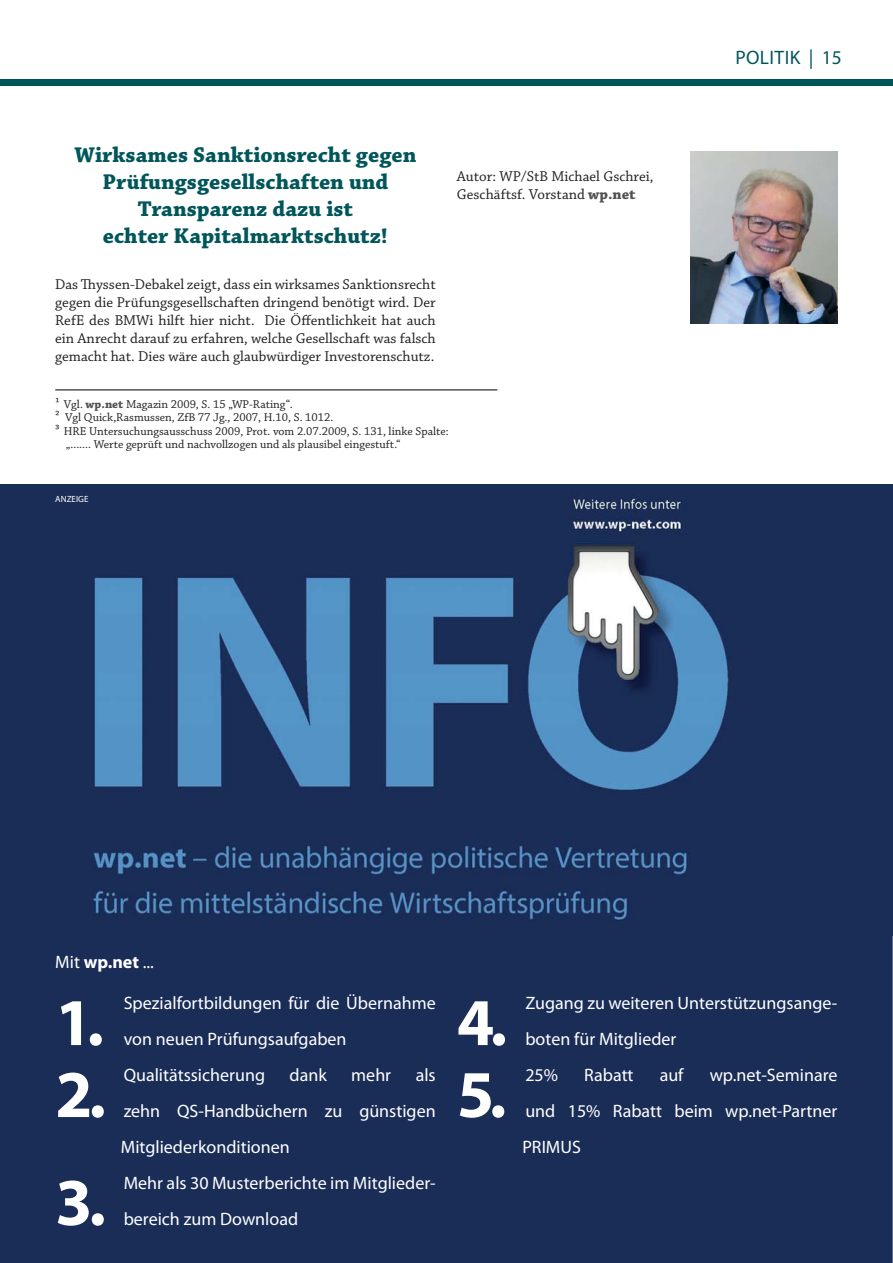
<style>
.page{position:relative;width:893px;height:1263px;background:#fff}
.page>*{position:absolute;margin:0;border:0;box-sizing:border-box;transform-origin:0 0}
.t1{font:700 67.35px "Myriad Pro";color:#fff}
.t2{font:700 22.5px/27px "Chaparral Pro";color:#00565a;text-align:center}
.t3{font:19.5px "Myriad Pro";letter-spacing:.02em;color:#00565a}
.t4{font:18px/36px "Myriad Pro";color:#fff}
.t5{font:15px/18px "Chaparral Pro";color:#231f20}
.t6{font:12px "Chaparral Pro";color:#231f20}
.t7{font:9px "Myriad Pro";color:#fff}
.s1{font-size:13.5px}
.s2{font-weight:700;color:#515153}
.s3{font-weight:700}
</style>
<div class="page">
<div style="left:0;top:860px;width:893px;height:403px;background:#1a2d57"></div>
<img style="left:690px;top:151px;width:147px;height:172px">
<hr style="left:55px;top:389px;width:442px;height:2px;background:#515153">
<img style="left:1px;top:485px;width:892px;height:450px">
<div style="left:0;top:79px;width:893px;height:6px;background:#00565a"></div>
<p class="t2" style="left:74px;top:143px;width:343px">Wirksames Sanktionsrecht gegen<br>Prüfungsgesellschaften und<br>Transparenz dazu ist<br>echter Kapitalmarktschutz!</p>
<p class="t5" style="left:55px;top:277px;width:382px;text-align:justify">Das Thyssen-Debakel zeigt, dass ein wirksames Sanktionsrecht gegen die Prüfungsgesellschaften dringend benötigt wird. Der RefE des BMWi hilft hier nicht. Die Öffentlichkeit hat auch ein Anrecht darauf zu erfahren, welche Gesellschaft was falsch gemacht hat. Dies wäre auch glaubwürdiger Investorenschutz.</p>
<p class="t6" style="left:55px;top:399px;width:239px"><span class="s1">¹</span> Vgl. <span class="s2">wp.net</span> Magazin 2009, S. 15 „WP-Rating“.</p>
<p class="t6" style="left:55px;top:413px;width:280px"><span class="s1">²</span> Vgl Quick,Rasmussen, ZfB 77 Jg., 2007, H.10, S. 1012.</p>
<p class="t6" style="left:55px;top:426px;width:395px"><span class="s1">³</span> HRE Untersuchungsausschuss 2009, Prot. vom 2.07.2009, S. 131, linke Spalte:</p>
<p class="t6" style="left:66px;top:440px;width:336px">„....... Werte geprüft und nachvollzogen und als plausibel eingestuft.“</p>
<p class="t5" style="left:457px;top:169px;width:198px">Autor: WP/StB Michael Gschrei,<br>Geschäftsf. Vorstand <span class="s2">wp.net</span></p>
<p class="t7" style="left:55px;top:496px;width:35px">ANZEIGE</p>
<p class="t3" style="left:735px;top:50px;width:108px">POLITIK | 15</p>
<p class="t4" style="left:55px;top:945px;width:100px">Mit <span class="s3">wp.net</span> ...</p>
<h1 class="t1" style="left:55px;top:982px;width:50px">1 .</h1>
<p class="t4" style="left:124px;top:986px;width:313px">Spezialfortbildungen für die Übernahme von neuen Prüfungsaufgaben</p>
<h1 class="t1" style="left:55px;top:1054px;width:52px">2 .</h1>
<p class="t4" style="left:124px;top:1058px;width:143px">Qualitätssicherung</p>
<p class="t4" style="left:290px;top:1058px;width:39px">dank</p>
<p class="t4" style="left:351px;top:1058px;width:41px">mehr</p>
<p class="t4" style="left:121px;top:1058px;width:316px;text-align:justify;text-indent:295px">als zehn QS-Handbüchern zu günstigen Mitgliederkonditionen</p>
<h1 class="t1" style="left:55px;top:1162px;width:52px">3 .</h1>
<p class="t4" style="left:124px;top:1166px;width:313px">Mehr als 30 Musterberichte im Mitglieder&shy;bereich zum Download</p>
<h1 class="t1" style="left:457px;top:982px;width:52px">4 .</h1>
<p class="t4" style="left:525px;top:986px;width:313px">Zugang zu weiteren Unterstützungsange&shy;boten für Mitglieder</p>
<h1 class="t1" style="left:457px;top:1054px;width:51px">5 .</h1>
<p class="t4" style="left:525px;top:1058px;width:34px">25%</p>
<p class="t4" style="left:584px;top:1058px;width:51px">Rabatt</p>
<p class="t4" style="left:660px;top:1058px;width:25px">auf</p>
<p class="t4" style="left:522px;top:1058px;width:317px;text-align:justify;text-indent:187px">wp.net-Seminare und 15% Rabatt beim wp.net-Partner PRIMUS</p>
</div>
